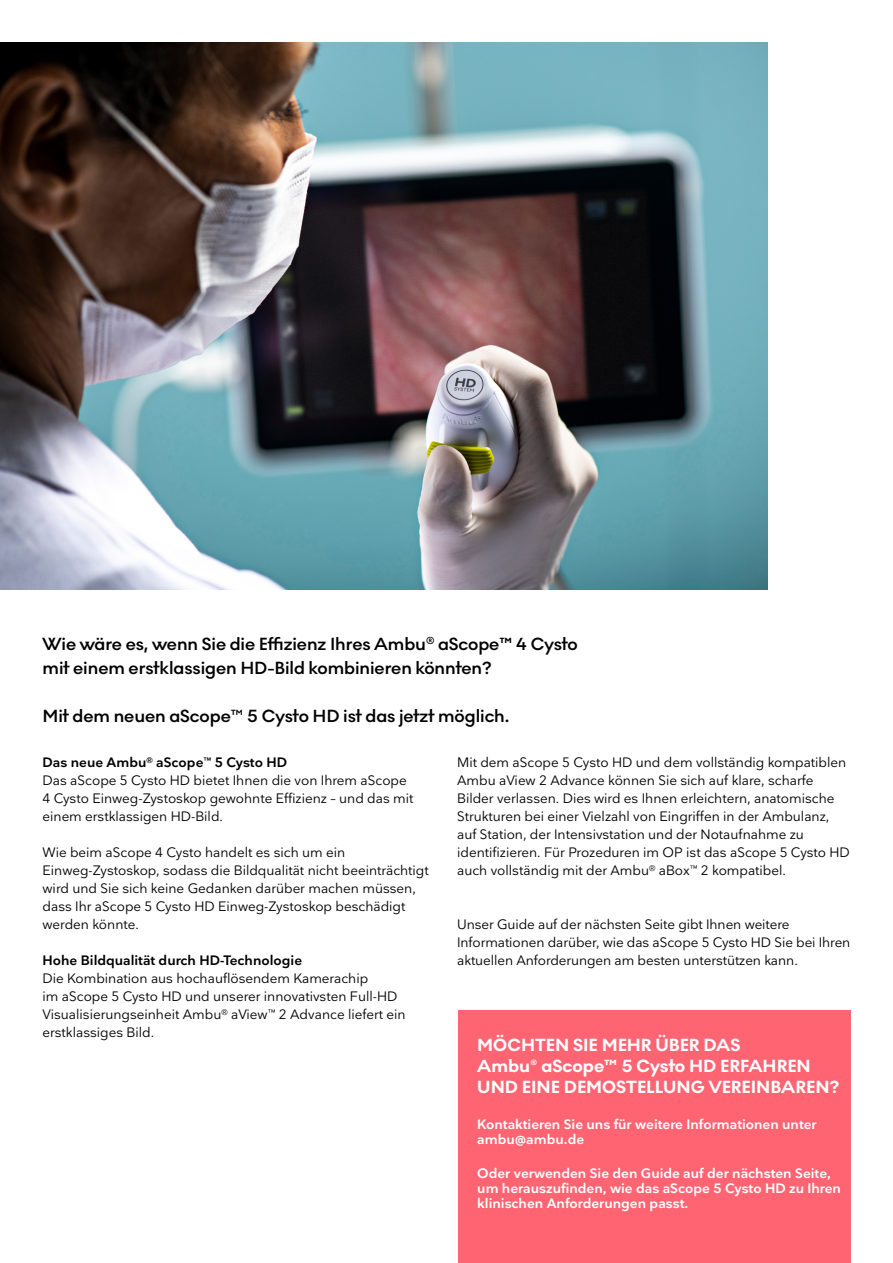
<style>
.page{position:relative;width:893px;height:1263px;background:#fff}
.page>*{position:absolute;margin:0;border:0;box-sizing:border-box;transform-origin:0 0}
.t1{font:600 18px/24px "Noir No 1";letter-spacing:-.005em;color:#000}
.t2{font:700 18px/21px "Noir No 1";color:#fff}
.t3{font:13.5px/18px "Nationale";color:#000}
.t4{font:600 13.5px/15px "Nationale";color:#fff}
.t5{font:600 13.5px "Nationale";color:#000}
.s1{font-weight:400}
.s2{font-weight:600}
</style>
<div class="page">
<img style="left:0;top:43px;width:767px;height:546px">
<div style="left:458px;top:1010px;width:392px;height:253px;background:#ff6473"></div>
<h1 class="t1" style="left:43px;top:631px;width:537px">Wie wäre es, wenn Sie die Effizienz Ihres Ambu<sup>®</sup> aScope™ 4 Cysto mit einem erstklassigen HD-Bild kombinieren könnten?</h1>
<h1 class="t1" style="left:43px;top:703px;width:468px">Mit dem neuen aScope<span class="s1">™</span> 5 Cysto HD ist das jetzt möglich.</h1>
<p class="t3" style="left:43px;top:753px;width:372px"><span class="s2">Das neue Ambu</span><sup>®</sup> <span class="s2">aScope</span><sup>™</sup> <span class="s2">5 Cysto HD<br></span>Das aScope 5 Cysto HD bietet Ihnen die von Ihrem aScope 4 Cysto Einweg-Zystoskop gewohnte Effizienz – und das mit einem erstklassigen HD-Bild.</p>
<p class="t3" style="left:43px;top:843px;width:388px">Wie beim aScope 4 Cysto handelt es sich um ein Einweg-Zystoskop, sodass die Bildqualität nicht beeinträchtigt wird und Sie sich keine Gedanken darüber machen müssen, dass Ihr aScope 5 Cysto HD Einweg-Zystoskop beschädigt werden könnte.</p>
<p class="t5" style="left:43px;top:952px;width:261px">Hohe Bildqualität durch HD-Technologie</p>
<p class="t3" style="left:43px;top:969px;width:364px">Die Kombination aus hochauflösendem Kamerachip<br>im aScope 5 Cysto HD und unserer innovativsten Full-HD Visualisierungseinheit Ambu<sup>®</sup> aView<sup>™</sup> 2 Advance liefert ein erstklassiges Bild.</p>
<p class="t3" style="left:457px;top:753px;width:394px">Mit dem aScope 5 Cysto HD und dem vollständig kompatiblen Ambu aView 2 Advance können Sie sich auf klare, scharfe Bilder verlassen. Dies wird es Ihnen erleichtern, anatomische Strukturen bei einer Vielzahl von Eingriffen in der Ambulanz, auf Station, der Intensivstation und der Notaufnahme zu identifizieren. Für Prozeduren im OP ist das aScope 5 Cysto HD auch vollständig mit der Ambu<sup>®</sup> aBox<sup>™</sup> 2 kompatibel.</p>
<p class="t3" style="left:457px;top:915px;width:395px">Unser Guide auf der nächsten Seite gibt Ihnen weitere<br>Informationen darüber, wie das aScope 5 Cysto HD Sie bei Ihren aktuellen Anforderungen am besten unterstützen kann.</p>
<h1 class="t2" style="left:477px;top:1034px;width:364px">MÖCHTEN SIE MEHR ÜBER DAS<br>Ambu® aScope™ 5 Cysto HD ERFAHREN<br>UND EINE DEMOSTELLUNG VEREINBAREN?</h1>
<p class="t4" style="left:477px;top:1116px;width:341px">Kontaktieren Sie uns für weitere Informationen unter ambu@ambu.de</p>
<p class="t4" style="left:477px;top:1165px;width:365px">Oder verwenden Sie den Guide auf der nächsten Seite, um herauszufinden, wie das aScope 5 Cysto HD zu Ihren klinischen Anforderungen passt.</p>
</div>
